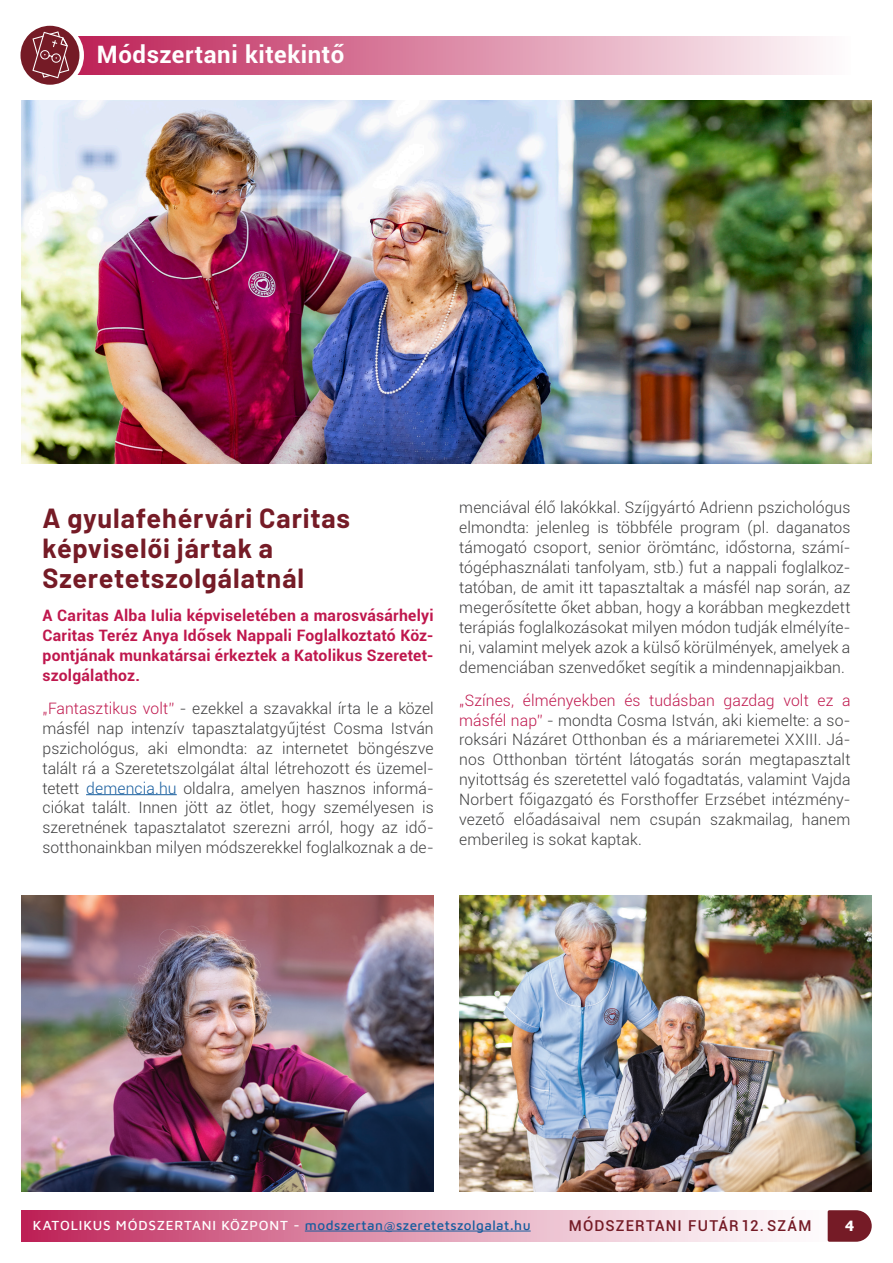
<style>
.page{position:relative;width:893px;height:1263px;background:#fff}
.page>*{position:absolute;margin:0;border:0;box-sizing:border-box;transform-origin:0 0}
.t1{font:700 27px/30px "Barlow";letter-spacing:.03em;color:#751b26}
.t2{font:700 24px "Roboto";letter-spacing:.025em;color:#fff}
.t3{font:300 15.75px/20px "Roboto";letter-spacing:.005em;color:#3e3e3f;text-align:justify}
.t4{font:700 15.75px/20px "Roboto";letter-spacing:.015em;color:#bf174d;text-align:justify}
.t5{font:700 15.75px "Maven Pro";color:#fff}
.t6{font:500 15px "Roboto";letter-spacing:.08em;color:#751b26}
.t7{font:500 13.5px "Maven Pro";letter-spacing:.035em;color:#175d9e}
.s1{color:#bf174d}
.s2{color:#175d9e}
.s3{color:#fff}
</style>
<div class="page">
<div style="left:21px;top:1210px;width:837px;height:32px;background:linear-gradient(to right,#be2a5e,#fff)"></div>
<hr style="left:305px;top:1231px;width:226px;height:1px;background:#175d9e">
<svg style="left:828px;top:1210px;width:44px;height:32px"></svg>
<hr style="left:86px;top:794px;width:91px;height:1px;background:#175d9e">
<div style="left:68px;top:36px;width:782px;height:39px;background:linear-gradient(to right,#bc1e55,#fefcfd)"></div>
<svg style="left:20px;top:25px;width:66px;height:60px"></svg>
<img style="left:21px;top:101px;width:851px;height:362px">
<img style="left:21px;top:896px;width:413px;height:295px">
<img style="left:459px;top:896px;width:413px;height:295px">
<p class="t2" style="left:97px;top:37px;width:249px">Módszertani kitekintő</p>
<p class="t1" style="left:43px;top:502px;width:309px">A gyulafehérvári Caritas képviselői jártak a<br>Szeretetszolgálatnál</p>
<p class="t4" style="left:43px;top:605px;width:393px">A Caritas Alba Iulia képviseletében a marosvásárhelyi Caritas Teréz Anya Idősek Nappali Foglalkoztató Köz&shy;pontjának munkatársai érkeztek a Katolikus Szeretet&shy;szolgálathoz.</p>
<p class="t3" style="left:43px;top:698px;width:393px"><span class="s1">„Fantasztikus volt”</span> - ezekkel a szavakkal írta le a közel másfél nap intenzív tapasztalatgyűjtést Cosma István pszichológus, aki elmondta: az internetet böngészve talált rá a Szeretetszolgálat által létrehozott és üzemel&shy;tetett <span class="s2">demencia.hu</span> oldalra, amelyen hasznos informá&shy;ciókat talált. Innen jött az ötlet, hogy személyesen is szeretnének tapasztalatot szerezni arról, hogy az idő&shy;sotthonainkban milyen módszerekkel foglalkoznak a de-</p>
<p class="t3" style="left:459px;top:497px;width:393px">menciával élő lakókkal. Szíjgyártó Adrienn pszichológus elmondta: jelenleg is többféle program (pl. daganatos támogató csoport, senior örömtánc, időstorna, számí&shy;tógéphasználati tanfolyam, stb.) fut a nappali foglalkoz&shy;tatóban, de amit itt tapasztaltak a másfél nap során, az megerősítette őket abban, hogy a korábban megkezdett terápiás foglalkozásokat milyen módon tudják elmélyíte&shy;ni, valamint melyek azok a külső körülmények, amelyek a demenciában szenvedőket segítik a mindennapjaikban.</p>
<p class="t3" style="left:459px;top:689px;width:393px"><span class="s1">„Színes, élményekben és tudásban gazdag volt ez a másfél nap”</span> - mondta Cosma István, aki kiemelte: a so&shy;roksári Názáret Otthonban és a máriaremetei XXIII. Já&shy;nos Otthonban történt látogatás során megtapasztalt nyitottság és szeretettel való fogadtatás, valamint Vajda Norbert főigazgató és Forsthoffer Erzsébet intézmény&shy;vezető előadásaival nem csupán szakmailag, hanem emberileg is sokat kaptak.</p>
<p class="t7" style="left:33px;top:1216px;width:499px"><span class="s3">KATOLIKUS MÓDSZERTANI KÖZPONT -</span> modszertan@szeretetszolgalat.hu</p>
<p class="t6" style="left:569px;top:1215px;width:244px">MÓDSZERTANI FUTÁR 12. SZÁM</p>
<p class="t5" style="left:845px;top:1214px;width:11px">4</p>
</div>
